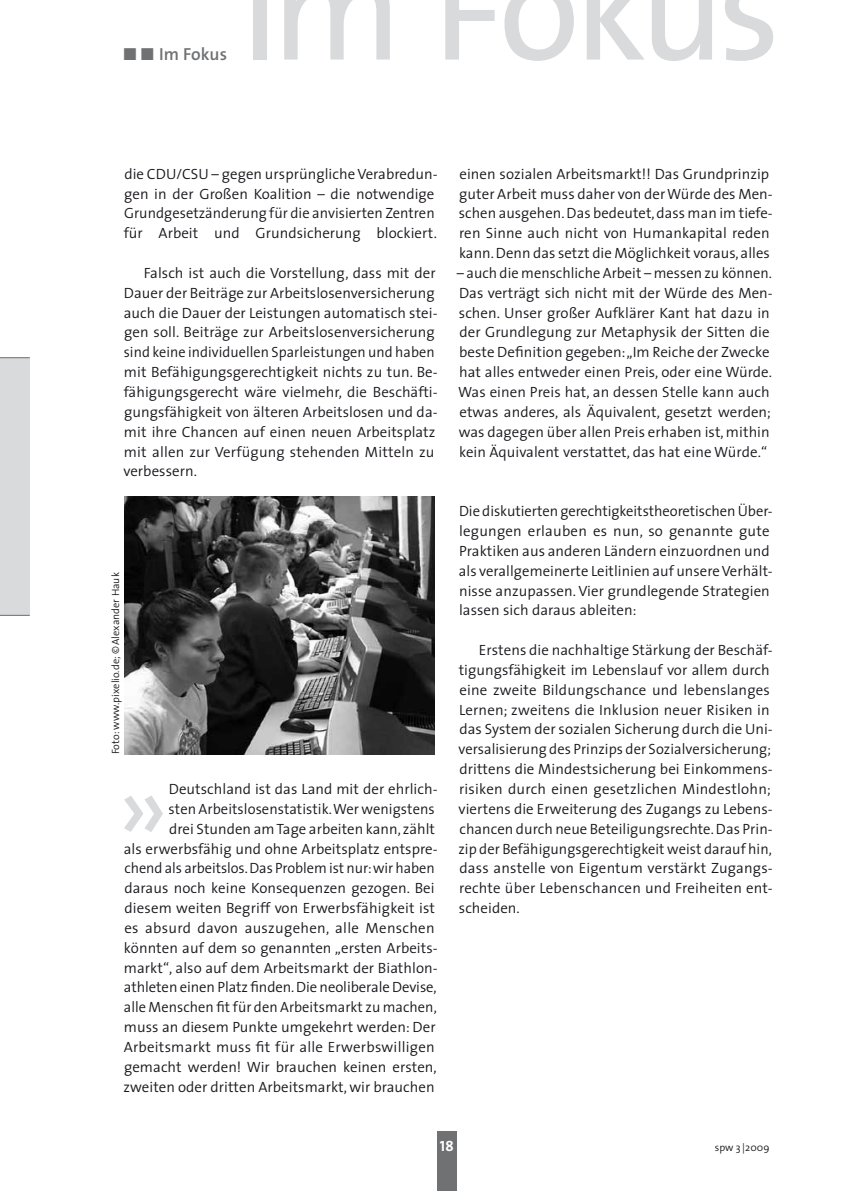
<style>
.page{position:relative;width:844px;height:1191px;background:#fff}
.page>*{position:absolute;margin:0;border:0;box-sizing:border-box;transform-origin:0 0}
.t1{font:101.5px "The Sans";color:#d9dadb}
.t2{font:600 17.5px "The Sans";letter-spacing:.005em;color:#707173}
.t3{font:300 14.88px/19.8px "The Sans";letter-spacing:.005em;color:#1a171c}
.t4{font:14.88px "The Sans Bold Caps";color:#fff}
.t5{font:300 10.5px "The Sans";letter-spacing:.005em;color:#1a171c}
.s1{font-family:"The Sans Bold Expert";font-weight:400}
</style>
<div class="page">
<img style="left:124px;top:496px;width:310px;height:258px">
<div style="left:437px;top:1131px;width:19px;height:60px;background:#707173"></div>
<div style="left:0;top:357px;width:30px;height:258px;background:#d9dadb"></div>
<hr style="left:0;top:357px;width:30px;height:1px;background:#707173">
<hr style="left:0;top:615px;width:30px;height:1px;background:#707173">
<div style="left:252px;top:0;width:14px;height:60px;background:#d9dadb"></div>
<svg style="left:284px;top:0;width:106px;height:60px"></svg>
<svg style="left:445px;top:0;width:49px;height:60px"></svg>
<svg style="left:504px;top:0;width:69px;height:61px"></svg>
<svg style="left:586px;top:0;width:58px;height:60px"></svg>
<svg style="left:652px;top:0;width:59px;height:61px"></svg>
<svg style="left:725px;top:0;width:48px;height:61px"></svg>
<p class="t2" style="left:122px;top:39px;width:106px"><span class="s1">óó</span> Im Fokus</p>
<p class="t3" style="left:124px;top:163px;width:315px">die CDU/CSU – gegen ursprüngliche Verabredun&shy;gen in der Großen Koalition – die notwendige Grundgesetzänderung für die anvisierten Zentren für Arbeit und Grundsicherung blockiert.</p>
<p class="t3" style="left:123px;top:262px;width:316px;text-indent:20px">Falsch ist auch die Vorstellung, dass mit der Dauer der Beiträge zur Arbeitslosenversicherung auch die Dauer der Leistungen automatisch stei&shy;gen soll. Beiträge zur Arbeitslosenversicherung sind keine individuellen Sparleistungen und haben mit Befähigungsgerechtigkeit nichts zu tun. Be&shy;fähigungsgerecht wäre vielmehr, die Beschäfti&shy;gungsfähigkeit von älteren Arbeitslosen und da&shy;mit ihre Chancen auf einen neuen Arbeitsplatz mit allen zur Verfügung stehenden Mitteln zu verbessern.</p>
<p class="t5" style="left:107px;top:754px;width:183px;rotate:-90deg">Foto: www.pixelio.de; ©Alexander Hauk</p>
<p class="t3" style="left:123px;top:778px;width:316px;text-align:right">Deutschland ist das Land mit der ehrlich-<br>sten Arbeitslosenstatistik. Wer wenigstens<br>drei Stunden am Tage arbeiten kann, zählt<br>als erwerbsfähig und ohne Arbeitsplatz entspre&shy;chend als arbeitslos. Das Problem ist nur: wir haben daraus noch keine Konsequenzen gezogen. Bei diesem weiten Begriff von Erwerbsfähigkeit ist es absurd davon auszugehen, alle Menschen könnten auf dem so genannten „ersten Arbeits&shy;markt“, also auf dem Arbeitsmarkt der Biathlon&shy;athleten einen Platz finden. Die neoliberale Devise, alle Menschen fit für den Arbeitsmarkt zu machen, muss an diesem Punkte umgekehrt werden: Der Arbeitsmarkt muss fit für alle Erwerbswilligen gemacht werden! Wir brauchen keinen ersten, zweiten oder dritten Arbeitsmarkt, wir brauchen</p>
<h1 class="t1" style="left:117px;top:720px;width:53px">»</h1>
<p class="t3" style="left:459px;top:163px;width:315px">einen sozialen Arbeitsmarkt!! Das Grundprinzip guter Arbeit muss daher von der Würde des Men&shy;schen ausgehen. Das bedeutet, dass man im tiefe&shy;ren Sinne auch nicht von Humankapital reden kann. Denn das setzt die Möglichkeit voraus, alles</p>
<p class="t3" style="left:456px;top:262px;width:317px">– auch die menschliche Arbeit – messen zu können.<br>Das verträgt sich nicht mit der Würde des Men&shy;schen. Unser großer Aufklärer Kant hat dazu in der Grundlegung zur Metaphysik der Sitten die beste Definition gegeben: „Im Reiche der Zwecke hat alles entweder einen Preis, oder eine Würde.<br>Was einen Preis hat, an dessen Stelle kann auch etwas anderes, als Äquivalent, gesetzt werden; was dagegen über allen Preis erhaben ist, mithin kein Äquivalent verstattet, das hat eine Würde.“</p>
<p class="t3" style="left:459px;top:501px;width:315px">Die diskutierten gerechtigkeitstheoretischen Über&shy;legungen erlauben es nun, so genannte gute Praktiken aus anderen Ländern einzuordnen und als verallgemeinerte Leitlinien auf unsere Verhält&shy;nisse anzupassen. Vier grundlegende Strategien lassen sich daraus ableiten:</p>
<p class="t3" style="left:458px;top:639px;width:316px;text-indent:20px">Erstens die nachhaltige Stärkung der Beschäf&shy;tigungsfähigkeit im Lebenslauf vor allem durch eine zweite Bildungschance und lebenslanges Lernen; zweitens die Inklusion neuer Risiken in das System der sozialen Sicherung durch die Uni&shy;versalisierung des Prinzips der Sozialversicherung; drittens die Mindestsicherung bei Einkommens&shy;risiken durch einen gesetzlichen Mindestlohn; viertens die Erweiterung des Zugangs zu Lebens&shy;chancen durch neue Beteiligungsrechte. Das Prin&shy;zip der Befähigungsgerechtigkeit weist darauf hin, dass anstelle von Eigentum verstärkt Zugangs&shy;rechte über Lebenschancen und Freiheiten ent&shy;scheiden.</p>
<p class="t4" style="left:440px;top:1133px;width:15px">18</p>
<p class="t5" style="left:714px;top:1139px;width:56px">spw 3 |2009</p>
</div>
